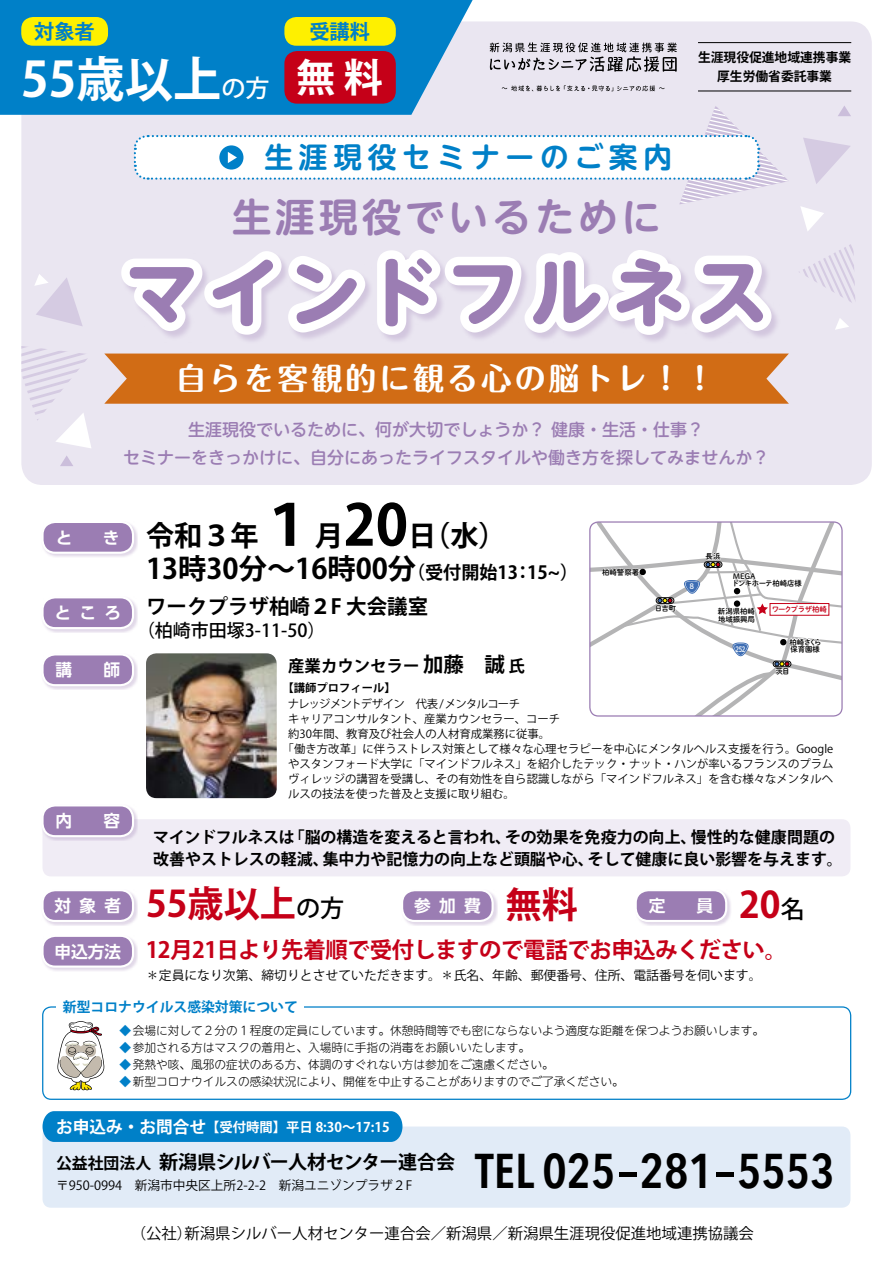
<style>
.page{position:relative;width:893px;height:1263px;background:#fff}
.page>*{position:absolute;margin:0;border:0;box-sizing:border-box;transform-origin:0 0}
.t1{font:700 74.4px "UD Shin M Go Pr 6 N";letter-spacing:.1em;color:#9b7db3}
.t2{font:600 48.6px "Avenir Next Condensed";color:#000}
.t3{font:700 48.3px "Koz Go Pr 6 N";color:#fff}
.t4{font:700 39.3px "UD Shin M Go Pr 6 N De";letter-spacing:.1em;color:#9b7db3}
.t5{font:700 36.3px "Koz Go Pr 6 N";color:#c50018}
.t6{font:700 30.9px "Maru Fo Pro";letter-spacing:.1em;color:#fff}
.t7{font:700 28.65px "UD Shin M Go Pr 6 N De";letter-spacing:.2em;color:#0080c8}
.t8{font:700 28.2px/33.5px "Koz Go Pr 6 N";color:#000}
.t9{font:700 22.35px "Koz Go Pr 6 N";letter-spacing:-.015em;color:#c50018}
.t10{font:700 20.55px "Koz Go Pr 6 N";color:#000}
.t11{font:700 20.25px "Koz Go Pr 6 N";color:#0080c8}
.t12{font:700 19.05px "Koz Go Pr 6 N";letter-spacing:-.03em;color:#000}
.t13{font:500 18px "Koz Go Pr 6 N";color:#000}
.t14{font:500 16.95px/28.3px "UD Shin M Go Pr 6 N";color:#9b7db3;text-align:center}
.t15{font:700 16.65px "UD Shin Go Pr 6 N De";color:#fff}
.t16{font:700 16.35px "Koz Go Pr 6 N";color:#000}
.t17{font:700 15.9px/21.3px "Koz Go Pr 6 N";color:#000}
.t18{font:15.45px "Koz Go Pr 6 N";color:#000}
.t19{font:700 13.8px "Koz Go Pr 6 N";color:#0080c8}
.t20{font:700 13.35px "Koz Go Pr 6 N";color:#fff}
.t21{font:12.75px "Koz Go Pr 6 N";color:#000}
.t22{font:700 12.75px/18.9px "Koz Go Pr 6 N";color:#000;text-align:center}
.t23{font:300 11.7px "UD Shin M Go Pr 6 N";color:#000}
.t24{font:11.4px "Koz Go Pr 6 N";color:#000}
.t25{font:11.4px "Koz Go Pr 6 N";letter-spacing:-.07em;color:#000}
.t26{font:700 11.4px "Koz Go Pr 6 N";color:#000}
.t27{font:7.5px/7.5px "Shuei M Go Std B";letter-spacing:-.01em;color:#000}
.t28{font:7.5px/7.5px "Shuei M Go Std B";letter-spacing:-.09em;color:#000}
.t29{font:7.5px "Shuei M Go Std B";letter-spacing:-.06em;color:#c50018}
.t30{font:7.5px "Shuei M Go Std B";color:#fff;scale:.8 1}
.t31{font:7.5px "Shuei M Go Std B";color:#fff}
.s1{font-weight:500;font-size:24.15px}
.s2{font-size:39.3px}
.s3{font-size:56.4px}
.s4{font-size:18px}
.s5{font-size:20.55px}
.s6{font-family:"UD Shin Go Pr 6 N De";font-size:16.65px;color:#fff}
.s7{font-weight:500;font-size:24.15px;color:#000}
.s8{font-family:"Koz Go Pr 6 N";font-size:36.3px;color:#c50018}
.s9{font-family:"Koz Go Pr 6 N";font-weight:500;font-size:24.15px;color:#000}
.s10{color:#0080c8}
.s11{font-size:16.65px}
.s12{font-size:15.9px}
</style>
<div class="page">
<div style="left:21px;top:21px;width:851px;height:464px;background:#eae6f1;border-radius:21px"></div>
<svg style="left:803px;top:138px;width:47px;height:46px"></svg>
<svg style="left:799px;top:244px;width:56px;height:59px"></svg>
<svg style="left:801px;top:206px;width:23px;height:25px"></svg>
<svg style="left:21px;top:346px;width:70px;height:102px"></svg>
<svg style="left:835px;top:318px;width:14px;height:12px"></svg>
<svg style="left:35px;top:274px;width:48px;height:52px"></svg>
<svg style="left:838px;top:106px;width:13px;height:10px"></svg>
<svg style="left:60px;top:456px;width:13px;height:10px"></svg>
<svg style="left:0;top:0;width:473px;height:115px;background:#1287cb"></svg>
<div style="left:42px;top:521px;width:96px;height:37px;background:#9b7db3;opacity:.3"></div>
<div style="left:43px;top:522px;width:90px;height:31px;background:#9b7db3;border-radius:13px"></div>
<div style="left:41px;top:521px;width:93px;height:33px;border:2px solid #fff;border-radius:13px"></div>
<div style="left:42px;top:596px;width:96px;height:37px;background:#9b7db3;opacity:.3"></div>
<div style="left:43px;top:597px;width:90px;height:31px;background:#9b7db3;border-radius:13px"></div>
<div style="left:41px;top:596px;width:93px;height:33px;border:2px solid #fff;border-radius:13px"></div>
<div style="left:104px;top:354px;width:685px;height:50px;background:#d16c15"></div>
<svg style="left:121px;top:250px;width:656px;height:91px"></svg>
<svg style="left:490px;top:42px;width:187px;height:30px"></svg>
<svg style="left:502px;top:85px;width:162px;height:6px"></svg>
<hr style="left:698px;top:42px;width:153px;height:1px;background:#000">
<hr style="left:698px;top:91px;width:153px;height:1px;background:#000">
<div style="left:43px;top:819px;width:807px;height:57px;background:#f0ecf5;border-radius:9px"></div>
<div style="left:42px;top:804px;width:96px;height:37px;background:#9b7db3;opacity:.3"></div>
<div style="left:43px;top:805px;width:90px;height:31px;background:#9b7db3;border-radius:13px"></div>
<div style="left:41px;top:804px;width:93px;height:33px;border:2px solid #fff;border-radius:13px"></div>
<svg style="left:133px;top:105px;width:655px;height:99px"></svg>
<div style="left:284px;top:51px;width:112px;height:53px;background:#c50018;border-radius:13px"></div>
<div style="left:21px;top:17px;width:87px;height:29px;background:#fef000;border-radius:12px"></div>
<div style="left:284px;top:17px;width:112px;height:29px;background:#fef000;border-radius:12px"></div>
<div style="left:42px;top:889px;width:96px;height:37px;background:#9b7db3;opacity:.3"></div>
<div style="left:43px;top:890px;width:90px;height:31px;background:#9b7db3;border-radius:13px"></div>
<div style="left:41px;top:889px;width:93px;height:33px;border:2px solid #fff;border-radius:13px"></div>
<div style="left:401px;top:889px;width:97px;height:37px;background:#9b7db3;opacity:.3"></div>
<div style="left:402px;top:890px;width:91px;height:31px;background:#9b7db3;border-radius:13px"></div>
<div style="left:401px;top:889px;width:93px;height:33px;border:2px solid #fff;border-radius:13px"></div>
<div style="left:635px;top:889px;width:96px;height:37px;background:#9b7db3;opacity:.3"></div>
<div style="left:636px;top:890px;width:90px;height:31px;background:#9b7db3;border-radius:13px"></div>
<div style="left:635px;top:889px;width:92px;height:33px;border:2px solid #fff;border-radius:13px"></div>
<div style="left:42px;top:935px;width:96px;height:36px;background:#9b7db3;opacity:.3"></div>
<div style="left:43px;top:936px;width:90px;height:30px;background:#9b7db3;border-radius:13px"></div>
<div style="left:41px;top:935px;width:93px;height:33px;border:2px solid #fff;border-radius:13px"></div>
<div style="left:43px;top:1126px;width:807px;height:82px;background:#e1ebf7;border-radius:9px"></div>
<svg style="left:43px;top:1111px;width:359px;height:31px;background:#0482c8"></svg>
<div style="left:42px;top:1006px;width:809px;height:94px;border:1px solid #0080c8;border-radius:9px"></div>
<div style="left:56px;top:999px;width:247px;height:14px;background:#fff"></div>
<svg style="left:57px;top:1021px;width:47px;height:69px"></svg>
<div style="left:42px;top:653px;width:96px;height:37px;background:#9b7db3;opacity:.3"></div>
<div style="left:43px;top:654px;width:90px;height:31px;background:#9b7db3;border-radius:13px"></div>
<div style="left:41px;top:653px;width:93px;height:33px;border:2px solid #fff;border-radius:13px"></div>
<img style="left:146px;top:653px;width:131px;height:145px">
<svg style="left:591px;top:523px;width:250px;height:192px"></svg>
<div style="left:589px;top:521px;width:254px;height:196px;border:1px solid #9b7db3;border-radius:9px"></div>
<h3 class="t11" style="left:34px;top:20px;width:62px">対象者</h3>
<h3 class="t11" style="left:309px;top:20px;width:62px">受講料</h3>
<h3 class="t3" style="left:21px;top:52px;width:363px">55歳以上<span class="s1">の方</span> <span class="s2">無 料</span></h3>
<h3 class="t7" style="left:265px;top:133px;width:409px">生涯現役セミナーのご案内</h3>
<h3 class="t4" style="left:232px;top:184px;width:430px">生涯現役でいるために</h3>
<p class="t22" style="left:698px;top:48px;width:155px">生涯現役促進地域連携事業厚生労働省委託事業</p>
<h1 class="t1" style="left:125px;top:228px;width:645px">マインドフルネス</h1>
<h3 class="t6" style="left:176px;top:354px;width:541px">自らを客観的に観る心の脳トレ！！</h3>
<h3 class="t14" style="left:123px;top:414px;width:648px">生涯現役でいるために、何が大切でしょうか？ 健康・生活・仕事？<br>セミナーをきっかけに、自分にあったライフスタイルや働き方を探してみませんか？</h3>
<h3 class="t8" style="left:146px;top:519px;width:434px">令和３年<span class="s3">１</span>月<span class="s3">20</span>日（水）<br>13時30分～16時00分<span class="s4">（受付開始13：15~）</span></h3>
<h3 class="t15" style="left:56px;top:524px;width:65px">と　　き</h3>
<p class="t27" style="left:706px;top:552px;width:16px">長浜</p>
<p class="t27" style="left:602px;top:568px;width:38px">柏崎警察署</p>
<p class="t28" style="left:732px;top:572px;width:71px">ＭＥＧＡ<br>ドンキホーテ柏崎店様</p>
<p class="t31" style="left:688px;top:581px;width:9px">８</p>
<h3 class="t15" style="left:54px;top:599px;width:68px">と こ ろ</h3>
<h3 class="t15" style="left:55px;top:656px;width:66px">講　　師</h3>
<h3 class="t15" style="left:55px;top:807px;width:66px">内　　容</h3>
<h3 class="t10" style="left:146px;top:595px;width:284px">ワークプラザ柏崎２F 大会議室</h3>
<h3 class="t13" style="left:137px;top:621px;width:190px">（柏崎市田塚3-11-50）</h3>
<h3 class="t16" style="left:288px;top:656px;width:238px">産業カウンセラー<span class="s5">加藤　誠</span> 氏</h3>
<p class="t27" style="left:655px;top:604px;width:23px">日吉町</p>
<p class="t27" style="left:718px;top:607px;width:38px">新潟県柏崎地域振興局</p>
<p class="t30" style="left:735px;top:643px;width:14px">252</p>
<p class="t29" style="left:772px;top:604px;width:57px">ワークプラザ柏崎</p>
<p class="t27" style="left:789px;top:638px;width:34px">柏崎さくら保育園様</p>
<p class="t27" style="left:775px;top:667px;width:16px">茨目</p>
<p class="t26" style="left:283px;top:682px;width:115px">【講師プロフィール】</p>
<p class="t25" style="left:288px;top:698px;width:234px">ナレッジメントデザイン　代表 /メンタルコーチ</p>
<p class="t24" style="left:288px;top:713px;width:273px">キャリアコンサルタント、産業カウンセラー、コーチ</p>
<p class="t24" style="left:288px;top:727px;width:263px">約30年間、教育及び社会人の人材育成業務に従事。</p>
<p class="t24" style="left:283px;top:742px;width:552px">「働き方改革」に伴うストレス対策として様々な心理セラピーを中心にメンタルヘルス支援を行う。Google</p>
<p class="t24" style="left:288px;top:757px;width:547px">やスタンフォード大学に「マインドフルネス」を紹介したテック・ナット・ハンが率いるフランスのプラム</p>
<p class="t24" style="left:288px;top:772px;width:546px">ヴィレッジの講習を受講し、その有効性を自ら認識しながら「マインドフルネス」を含む様々なメンタルヘ</p>
<p class="t24" style="left:288px;top:787px;width:228px">ルスの技法を使った普及と支援に取り組む。</p>
<h3 class="t17" style="left:153px;top:827px;width:691px">マインドフルネスは「脳の構造を変えると言われ、その効果を免疫力の向上、慢性的な健康問題の改善やストレスの軽減、集中力や記憶力の向上など頭脳や心、そして健康に良い影響を与えます。</h3>
<h3 class="t5" style="left:54px;top:883px;width:292px"><span class="s6">対 象 者</span> 55歳以上<span class="s7">の方</span></h3>
<h3 class="t15" style="left:414px;top:892px;width:166px">参 加 費 <span class="s8">無料</span></h3>
<h3 class="t15" style="left:649px;top:892px;width:158px">定　　員 <span class="s8">20</span><span class="s9">名</span></h3>
<h3 class="t9" style="left:146px;top:938px;width:643px">12月21日より先着順で受付しますので電話でお申込みください。</h3>
<p class="t21" style="left:146px;top:968px;width:617px">＊定員になり次第、締切りとさせていただきます。＊氏名、年齢、郵便番号、住所、電話番号を伺います。</p>
<h3 class="t15" style="left:54px;top:938px;width:68px">申込方法</h3>
<p class="t19" style="left:63px;top:999px;width:236px">新型コロナウイルス感染対策について</p>
<p class="t23" style="left:120px;top:1021px;width:646px"><span class="s10">◆</span>会場に対して２分の１程度の定員にしています。休憩時間等でも密にならないよう適度な距離を保つようお願いします。</p>
<p class="t23" style="left:120px;top:1038px;width:412px"><span class="s10">◆</span>参加される方はマスクの着用と、入場時に手指の消毒をお願いいたします。</p>
<p class="t23" style="left:120px;top:1055px;width:436px"><span class="s10">◆</span>発熱や咳、風邪の症状のある方、体調のすぐれない方は参加をご遠慮ください。</p>
<p class="t23" style="left:120px;top:1072px;width:506px"><span class="s10">◆</span>新型コロナウイルスの感染状況により、開催を中止することがありますのでご了承ください。</p>
<p class="t20" style="left:56px;top:1119px;width:335px"><span class="s11">お申込み・お問合せ</span>【受付時間】平日 8:30～17:15</p>
<h3 class="t12" style="left:56px;top:1151px;width:401px"><span class="s12">公益社団法人</span> 新潟県シルバー人材センター連合会</h3>
<p class="t21" style="left:56px;top:1178px;width:358px">〒950-0994　新潟市中央区上所2-2-2　新潟ユニゾンプラザ２F</p>
<h2 class="t2" style="left:475px;top:1141px;width:361px">TEL 025-281-5553</h2>
<h3 class="t18" style="left:131px;top:1224px;width:625px">（公社）新潟県シルバー人材センター連合会／新潟県／新潟県生涯現役促進地域連携協議会</h3>
</div>
